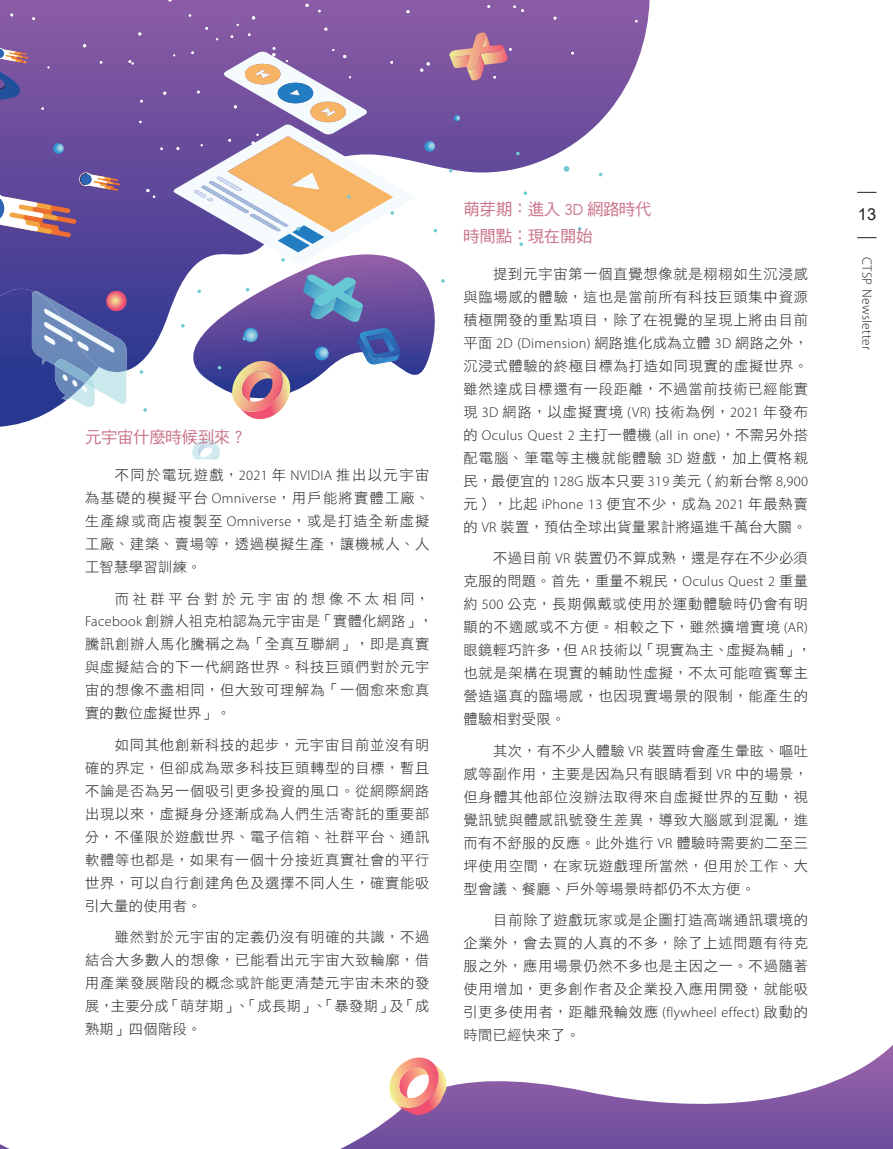
<style>
.page{position:relative;width:893px;height:1149px;background:#fff}
.page>*{position:absolute;margin:0;border:0;box-sizing:border-box;transform-origin:0 0}
.t1{font:16.5px/26.7px "DF Hei Std W5";letter-spacing:-.025em;color:#ca7389}
.t2{font:16.5px "Arial";color:#231f20}
.t3{font:14.25px/23px "DF Hei Std W3";letter-spacing:.055em;color:#231f20;text-align:justify}
.t4{font:300 14.25px "Myriad Pro";letter-spacing:.025em;color:#231f20}
.t5{font:300 13.5px "Myriad Pro";letter-spacing:.025em;color:#231f20}
.s1{font-family:"Myriad Pro";font-weight:300}
.s2{font-family:"DF Hei Std W3";font-weight:400}
</style>
<div class="page">
<svg style="left:139px;top:370px;width:284px;height:42px"></svg>
<svg style="left:0;top:0;width:650px;height:370px"></svg>
<svg style="left:513px;top:5px;width:11px;height:7px"></svg>
<svg style="left:420px;top:62px;width:10px;height:10px"></svg>
<svg style="left:129px;top:60px;width:5px;height:4px"></svg>
<svg style="left:146px;top:189px;width:9px;height:9px"></svg>
<svg style="left:0;top:172px;width:121px;height:65px"></svg>
<svg style="left:0;top:28px;width:29px;height:76px"></svg>
<svg style="left:0;top:289px;width:126px;height:137px"></svg>
<svg style="left:449px;top:33px;width:63px;height:47px"></svg>
<svg style="left:564px;top:166px;width:5px;height:6px"></svg>
<svg style="left:519px;top:242px;width:4px;height:4px"></svg>
<svg style="left:523px;top:191px;width:4px;height:4px"></svg>
<svg style="left:181px;top:324px;width:4px;height:3px"></svg>
<svg style="left:449px;top:169px;width:4px;height:3px"></svg>
<svg style="left:197px;top:289px;width:4px;height:4px"></svg>
<svg style="left:143px;top:408px;width:4px;height:3px"></svg>
<svg style="left:173px;top:47px;width:241px;height:217px"></svg>
<svg style="left:433px;top:229px;width:4px;height:3px"></svg>
<svg style="left:441px;top:279px;width:4px;height:3px"></svg>
<svg style="left:516px;top:152px;width:4px;height:3px"></svg>
<svg style="left:140px;top:370px;width:3px;height:4px"></svg>
<svg style="left:244px;top:328px;width:14px;height:14px"></svg>
<svg style="left:53px;top:143px;width:11px;height:11px"></svg>
<svg style="left:454px;top:115px;width:6px;height:6px"></svg>
<svg style="left:315px;top:346px;width:14px;height:14px"></svg>
<svg style="left:424px;top:141px;width:11px;height:11px"></svg>
<svg style="left:106px;top:291px;width:21px;height:20px"></svg>
<svg style="left:192px;top:438px;width:28px;height:21px"></svg>
<svg style="left:231px;top:361px;width:59px;height:59px"></svg>
<svg style="left:303px;top:274px;width:61px;height:48px"></svg>
<svg style="left:357px;top:328px;width:45px;height:36px"></svg>
<svg style="left:0;top:1045px;width:893px;height:103px"></svg>
<svg style="left:388px;top:1057px;width:58px;height:57px"></svg>
<svg style="left:857px;top:192px;width:19px;height:1px"></svg>
<svg style="left:857px;top:237px;width:19px;height:1px"></svg>
<p class="t1" style="left:85px;top:423px;width:163px">元宇宙什麼時候到來？</p>
<p class="t3" style="left:85px;top:463px;width:346px;text-indent:30px">不同於電玩遊戲，<span class="s1">2021</span> 年 <span class="s1">NVIDIA</span> 推出以元宇宙為基礎的模擬平台 <span class="s1">Omniverse</span>，用戶能將實體工廠、生產線或商店複製至 <span class="s1">Omniverse</span>，或是打造全新虛擬工廠、建築、賣場等，透過模擬生產，讓機械人、人工智慧學習訓練。</p>
<p class="t3" style="left:85px;top:586px;width:349px;text-align:left;text-indent:30px">而社群平台對於元宇宙的想像不太相同，<br><span class="s1">Facebook</span> 創辦人祖克柏認為元宇宙是「實體化網路」，騰訊創辦人馬化騰稱之為「全真互聯網」，即是真實與虛擬結合的下一代網路世界。科技巨頭們對於元宇宙的想像不盡相同，但大致可理解為「一個愈來愈真實的數位虛擬世界」。</p>
<p class="t3" style="left:85px;top:732px;width:346px;text-indent:30px">如同其他創新科技的起步，元宇宙目前並沒有明確的界定，但卻成為眾多科技巨頭轉型的目標，暫且不論是否為另一個吸引更多投資的風口。從網際網路出現以來，虛擬身分逐漸成為人們生活寄託的重要部分，不僅限於遊戲世界、電子信箱、社群平台、通訊軟體等也都是，如果有一個十分接近真實社會的平行世界，可以自行創建角色及選擇不同人生，確實能吸引大量的使用者。</p>
<p class="t3" style="left:85px;top:925px;width:346px;text-indent:30px">雖然對於元宇宙的定義仍沒有明確的共識，不過結合大多數人的想像，已能看出元宇宙大致輪廓，借用產業發展階段的概念或許能更清楚元宇宙未來的發展，主要分成「萌芽期」、「成長期」、「暴發期」及「成熟期」四個階段。</p>
<p class="t1" style="left:463px;top:195px;width:190px">萌芽期：進入 3D 網路時代時間點：現在開始</p>
<p class="t3" style="left:463px;top:262px;width:346px;text-indent:30px">提到元宇宙第一個直覺想像就是栩栩如生沉浸感與臨場感的體驗，這也是當前所有科技巨頭集中資源積極開發的重點項目，除了在視覺的呈現上將由目前平面 <span class="s1">2D (Dimension)</span> 網路進化成為立體 <span class="s1">3D</span> 網路之外，沉浸式體驗的終極目標為打造如同現實的虛擬世界。雖然達成目標還有一段距離，不過當前技術已經能實現 <span class="s1">3D</span> 網路，以虛擬實境 <span class="s1">(VR)</span> 技術為例，<span class="s1">2021</span> 年發布</p>
<p class="t4" style="left:463px;top:426px;width:346px"><span class="s2">的</span> Oculus Quest 2 <span class="s2">主打一體機</span> (all in one)<span class="s2">，不需另外搭</span></p>
<p class="t3" style="left:463px;top:446px;width:346px">配電腦、筆電等主機就能體驗 <span class="s1">3D</span> 遊戲，加上價格親民，最便宜的 <span class="s1">128G</span> 版本只要 <span class="s1">319</span> 美元（約新台幣 <span class="s1">8,900</span>元），比起 <span class="s1">iPhone 13</span> 便宜不少，成為 <span class="s1">2021</span> 年最熱賣的 <span class="s1">VR</span> 裝置，預估全球出貨量累計將逼進千萬台大關。</p>
<p class="t3" style="left:464px;top:546px;width:349px;text-align:left;text-indent:30px">不過目前 <span class="s1">VR</span> 裝置仍不算成熟，還是存在不少必須克服的問題。首先，重量不親民，<span class="s1">Oculus Quest 2</span> 重量約 <span class="s1">500</span> 公克，長期佩戴或使用於運動體驗時仍會有明顯的不適感或不方便。相較之下，雖然擴增實境 <span class="s1">(AR)</span>眼鏡輕巧許多，但 <span class="s1">AR</span> 技術以「現實為主、虛擬為輔」，也就是架構在現實的輔助性虛擬，不太可能喧賓奪主營造逼真的臨場感，也因現實場景的限制，能產生的體驗相對受限。</p>
<p class="t3" style="left:464px;top:738px;width:346px;text-indent:30px">其次，有不少人體驗 <span class="s1">VR</span> 裝置時會產生暈眩、嘔吐感等副作用，主要是因為只有眼睛看到 <span class="s1">VR</span> 中的場景，但身體其他部位沒辦法取得來自虛擬世界的互動，視覺訊號與體感訊號發生差異，導致大腦感到混亂，進而有不舒服的反應。此外進行 <span class="s1">VR</span> 體驗時需要約二至三坪使用空間，在家玩遊戲理所當然，但用於工作、大型會議、餐廳、戶外等場景時都仍不太方便。</p>
<p class="t3" style="left:464px;top:907px;width:346px;text-indent:30px">目前除了遊戲玩家或是企圖打造高端通訊環境的企業外，會去買的人真的不多，除了上述問題有待克服之外，應用場景仍然不多也是主因之一。不過隨著使用增加，更多創作者及企業投入應用開發，就能吸引更多使用者，距離飛輪效應 <span class="s1">(flywheel effect)</span> 啟動的時間已經快來了。</p>
<p class="t2" style="left:858px;top:203px;width:20px">13</p>
<p class="t5" style="left:875px;top:256px;width:95px;rotate:90deg">CTSP Newsletter</p>
</div>
